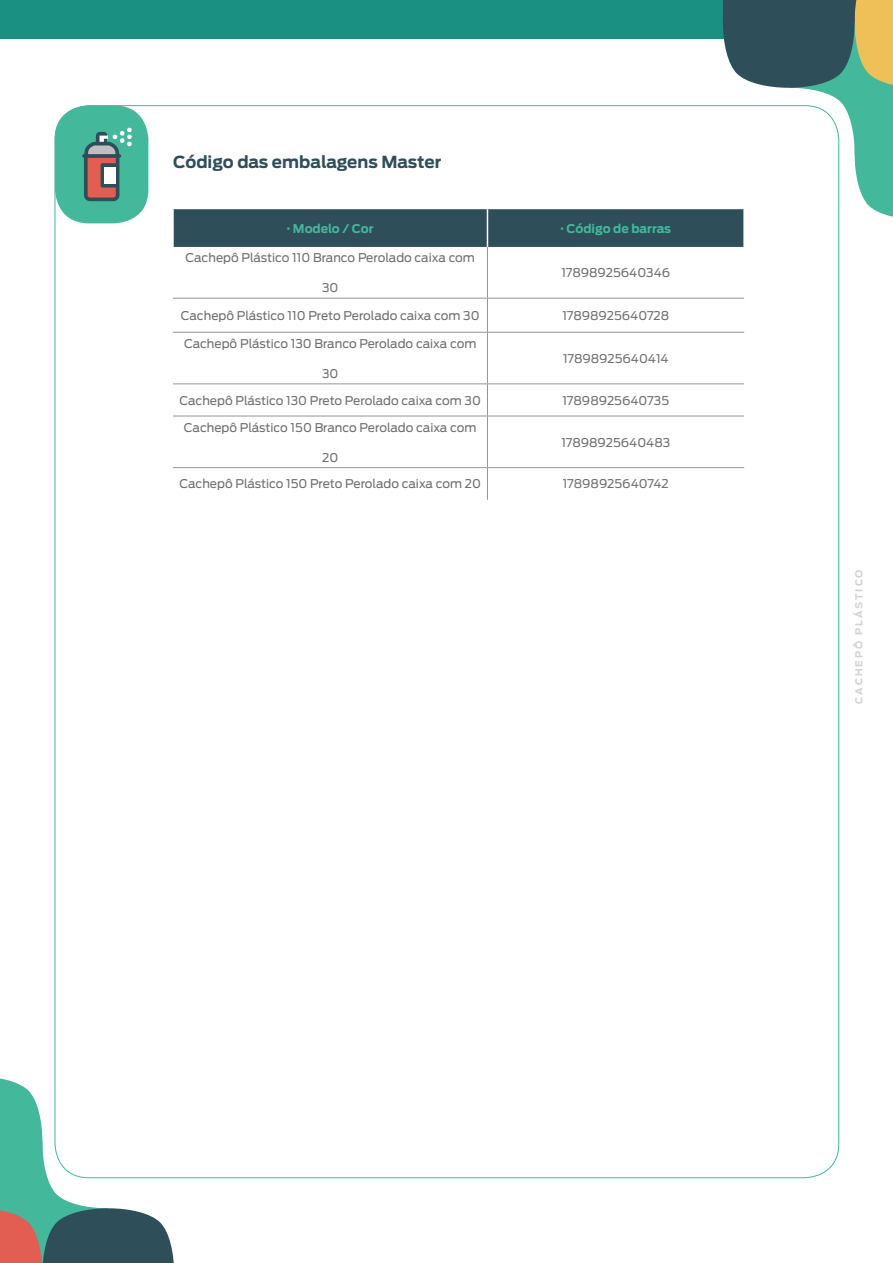
<style>
.page{position:relative;width:893px;height:1263px;background:#fff}
.page>*{position:absolute;margin:0;border:0;box-sizing:border-box;transform-origin:0 0}
.t1{font:700 16.5px "Antenna";color:#2e4e5a}
.t2{font:12px "Antenna";color:#6d6e71}
.t3{font:700 12px "Antenna";color:#43b89b}
.t4{font:700 9.6px "Antenna";letter-spacing:.2em;color:#d1d3d4}
</style>
<div class="page">
<div style="left:0;top:0;width:893px;height:38px;background:#1a9082"></div>
<svg style="left:0;top:1071px;width:179px;height:192px"></svg>
<svg style="left:173px;top:0;width:720px;height:247px"></svg>
<hr style="left:487px;top:247px;width:1px;height:51px;background:#939598">
<hr style="left:173px;top:298px;width:314px;height:1px;background:#939598">
<hr style="left:487px;top:298px;width:257px;height:1px;background:#939598">
<hr style="left:487px;top:298px;width:1px;height:34px;background:#939598">
<hr style="left:487px;top:333px;width:1px;height:50px;background:#939598">
<hr style="left:487px;top:384px;width:1px;height:32px;background:#939598">
<hr style="left:487px;top:416px;width:1px;height:51px;background:#939598">
<hr style="left:487px;top:468px;width:1px;height:32px;background:#939598">
<hr style="left:172px;top:209px;width:2px;height:38px;background:#fff">
<hr style="left:487px;top:209px;width:1px;height:38px;background:#fff">
<hr style="left:743px;top:209px;width:2px;height:38px;background:#fff">
<hr style="left:173px;top:332px;width:314px;height:1px;background:#939598">
<hr style="left:173px;top:383px;width:314px;height:1px;background:#939598">
<hr style="left:173px;top:416px;width:314px;height:1px;background:#939598">
<hr style="left:173px;top:467px;width:314px;height:1px;background:#939598">
<hr style="left:487px;top:332px;width:257px;height:1px;background:#939598">
<hr style="left:487px;top:383px;width:257px;height:1px;background:#939598">
<hr style="left:487px;top:416px;width:257px;height:1px;background:#939598">
<hr style="left:487px;top:467px;width:257px;height:1px;background:#939598">
<div style="left:55px;top:105px;width:93px;height:118px;background:#43b89b;border-radius:34px"></div>
<svg style="left:82px;top:127px;width:50px;height:74px"></svg>
<div style="left:104px;top:167px;width:12px;height:17px;background:#fff"></div>
<h1 class="t1" style="left:173px;top:152px;width:270px">Código das embalagens Master</h1>
<p class="t3" style="left:287px;top:221px;width:88px">· Modelo / Cor</p>
<p class="t3" style="left:560px;top:221px;width:112px">· Código de barras</p>
<p class="t2" style="left:185px;top:251px;width:291px">Cachepô Plástico 110 Branco Perolado caixa com</p>
<p class="t2" style="left:322px;top:281px;width:18px">30</p>
<p class="t2" style="left:561px;top:266px;width:110px">17898925640346</p>
<p class="t2" style="left:181px;top:308px;width:300px">Cachepô Plástico 110 Preto Perolado caixa com 30</p>
<p class="t2" style="left:562px;top:308px;width:108px">17898925640728</p>
<p class="t2" style="left:184px;top:336px;width:294px">Cachepô Plástico 130 Branco Perolado caixa com</p>
<p class="t2" style="left:322px;top:366px;width:18px">30</p>
<p class="t2" style="left:563px;top:351px;width:107px">17898925640414</p>
<p class="t2" style="left:179px;top:393px;width:303px">Cachepô Plástico 130 Preto Perolado caixa com 30</p>
<p class="t2" style="left:562px;top:393px;width:108px">17898925640735</p>
<p class="t2" style="left:184px;top:420px;width:294px">Cachepô Plástico 150 Branco Perolado caixa com</p>
<p class="t2" style="left:322px;top:450px;width:18px">20</p>
<p class="t2" style="left:561px;top:435px;width:110px">17898925640483</p>
<p class="t2" style="left:179px;top:477px;width:303px">Cachepô Plástico 150 Preto Perolado caixa com 20</p>
<p class="t2" style="left:563px;top:477px;width:108px">17898925640742</p>
<p class="t4" style="left:853px;top:703px;width:136px;rotate:-90deg">CACHEPÔ PLÁSTICO</p>
</div>
